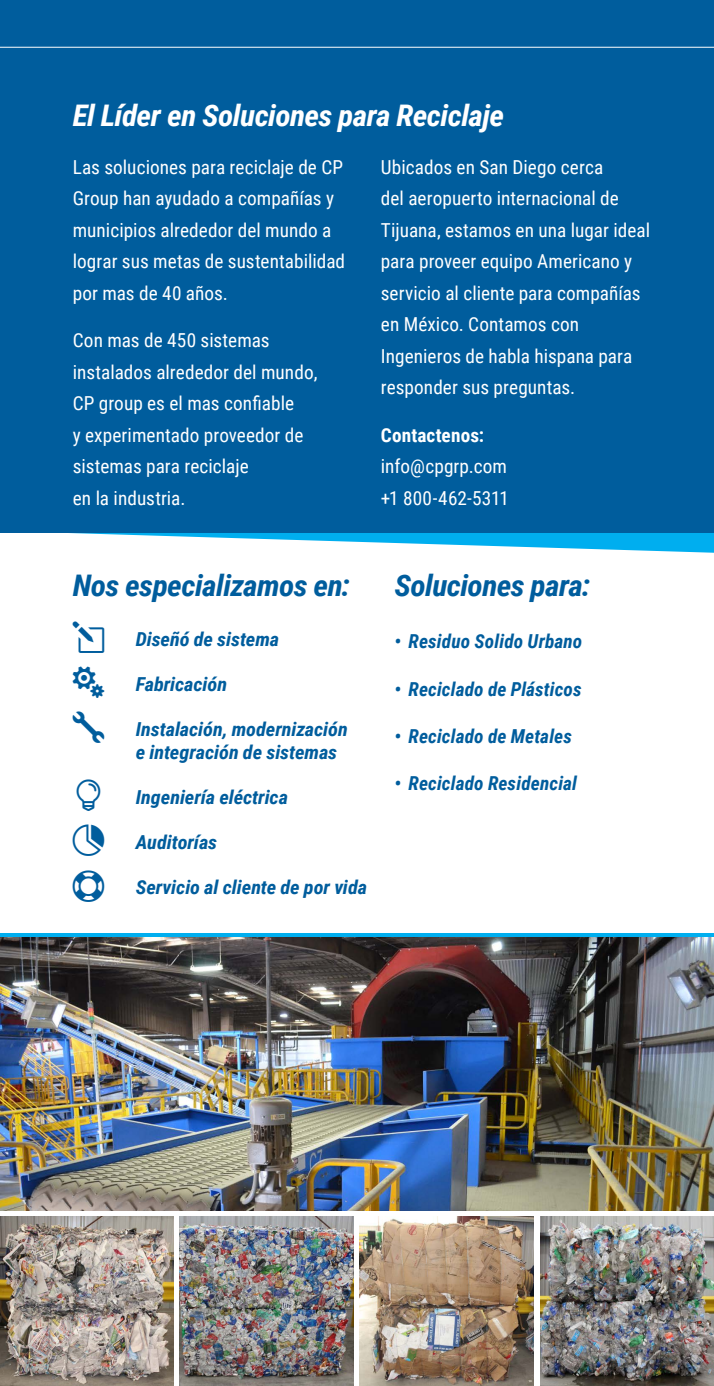
<style>
.page{position:relative;width:714px;height:1386px;background:#fff}
.page>*{position:absolute;margin:0;border:0;box-sizing:border-box;transform-origin:0 0}
.t1{font:italic 700 29.75px "Roboto Condensed";letter-spacing:-.02em;color:#005d9d;scale:1.05 1}
.t2{font:italic 700 29.75px "Roboto Condensed";letter-spacing:-.02em;color:#fff;scale:1.05 1}
.t3{font:19.25px/31.5px "Roboto Condensed";letter-spacing:.005em;color:#fff}
.t4{font:italic 700 19.25px/22.8px "Roboto Condensed";color:#005d9d;scale:1.05 1}
.t5{font:italic 700 19.25px "Roboto Condensed";color:#005d9d}
.t6{font:700 19.25px "Roboto Condensed";letter-spacing:.005em;color:#fff}
</style>
<div class="page">
<svg style="left:0;top:532px;width:714px;height:21px"></svg>
<img style="left:0;top:937px;width:714px;height:274px">
<div style="left:0;top:0;width:714px;height:532px;background:#005d9d"></div>
<hr style="left:0;top:47px;width:714px;height:1px;background:#fff">
<img style="left:0;top:1217px;width:174px;height:169px">
<img style="left:180px;top:1217px;width:174px;height:169px">
<img style="left:540px;top:1217px;width:174px;height:169px">
<img style="left:360px;top:1217px;width:174px;height:169px">
<hr style="left:0;top:933px;width:714px;height:4px;background:#00aeef">
<h1 class="t2" style="left:73px;top:94px;width:412px">El Líder en Soluciones para Reciclaje</h1>
<p class="t3" style="left:73px;top:151px;width:274px">Las soluciones para reciclaje de CP<br>Group han ayudado a compañías y municipios alrededor del mundo a lograr sus metas de sustentabilidad por mas de 40 años.</p>
<p class="t3" style="left:73px;top:324px;width:246px">Con mas de 450 sistemas instalados alrededor del mundo,<br>CP group es el mas confiable<br>y experimentado proveedor de sistemas para reciclaje<br>en la industria.</p>
<p class="t3" style="left:381px;top:151px;width:271px">Ubicados en San Diego cerca<br>del aeropuerto internacional de<br>Tijuana, estamos en una lugar ideal para proveer equipo Americano y servicio al cliente para compañías en México. Contamos con<br>Ingenieros de habla hispana para responder sus preguntas.</p>
<p class="t6" style="left:381px;top:421px;width:105px">Contactenos:</p>
<p class="t3" style="left:381px;top:449px;width:130px;line-height:32px">info@cpgrp.com +1 800-462-5311</p>
<h1 class="t1" style="left:73px;top:564px;width:266px">Nos especializamos en:</h1>
<h1 class="t1" style="left:395px;top:564px;width:188px">Soluciones para:</h1>
<p class="t4" style="left:73px;top:627px;width:198px">● Diseñó de sistema</p>
<p class="t4" style="left:136px;top:672px;width:89px">Fabricación</p>
<p class="t4" style="left:136px;top:717px;width:203px">Instalación, modernización e integración de sistemas</p>
<p class="t4" style="left:136px;top:785px;width:147px">Ingeniería eléctrica</p>
<p class="t4" style="left:136px;top:830px;width:79px">Auditorías</p>
<p class="t4" style="left:136px;top:875px;width:222px">Servicio al cliente de por vida</p>
<p class="t5" style="left:395px;top:628px;width:189px">• Residuo Solido Urbano</p>
<p class="t5" style="left:395px;top:675px;width:189px">• Reciclado de Plásticos</p>
<p class="t5" style="left:395px;top:722px;width:179px">• Reciclado de Metales</p>
<p class="t5" style="left:395px;top:770px;width:184px">• Reciclado Residencial</p>
</div>
